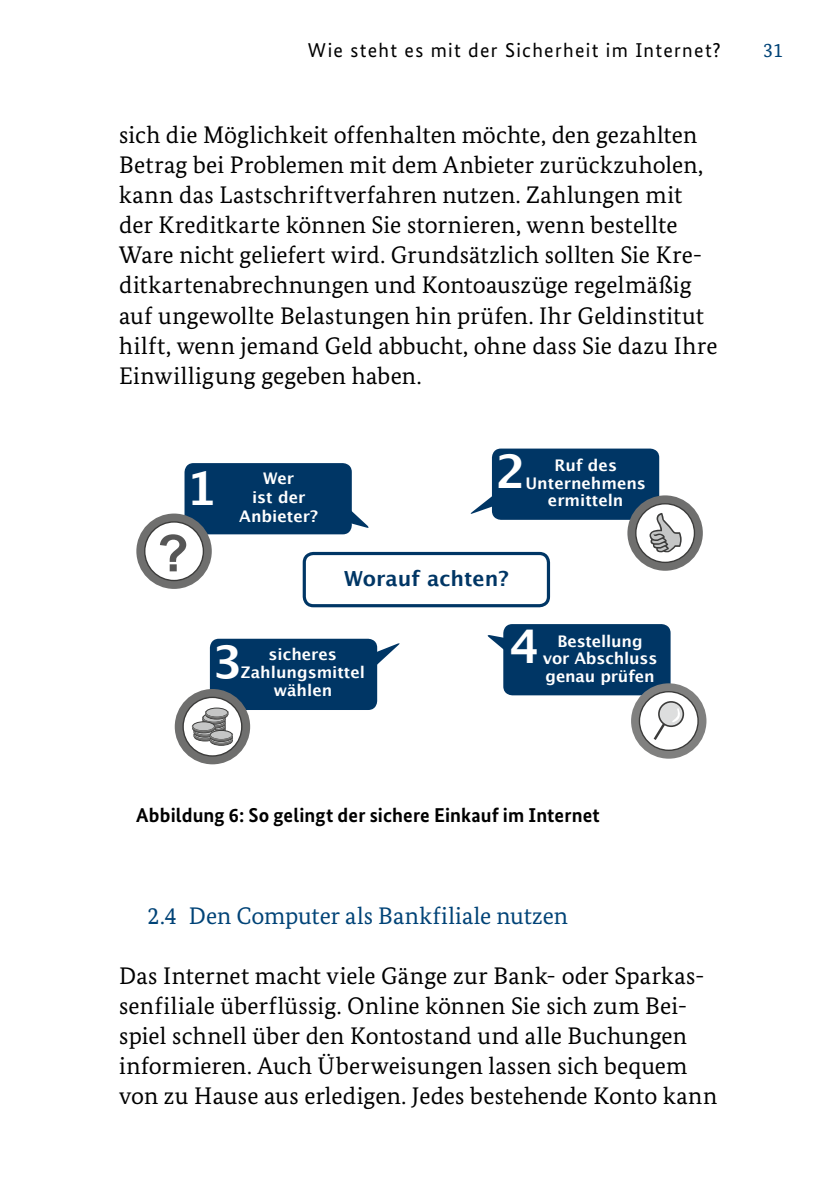
<style>
.page{position:relative;width:840px;height:1191px;background:#fff}
.page>*{position:absolute;margin:0;border:0;box-sizing:border-box;transform-origin:0 0}
.t1{font:700 51.2px "Arial";color:#565656}
.t2{font:700 46.4px "Lucida Grande";color:#fff}
.C-02-p-Fließtext{font:24px/30px "Bundes Serif";letter-spacing:.01em;color:#000}
.C-03-H2-1_1_Head{font:24px "Bundes Serif";color:#004377}
.t3{font:700 20.8px "Lucida Grande";color:#003665}
.D-03-Grafikhead{font:700 20px "Bundes Sans";letter-spacing:.005em;color:#000}
.t4{font:20px "Bundes Sans";letter-spacing:.065em;color:#000}
.t5{font:20px "Bundes Serif";color:#004377}
.t6{font:700 16px/17.6px "Lucida Grande";color:#fff;text-align:center}
</style>
<div class="page">
<div style="left:302px;top:552px;width:247px;height:55px;border:3px solid #003665;border-radius:9px"></div>
<div style="left:491px;top:448px;width:167px;height:72px;background:#003665;border-radius:9px"></div>
<svg style="left:470px;top:492px;width:23px;height:23px"></svg>
<div style="left:503px;top:624px;width:167px;height:71px;background:#003665;border-radius:9px"></div>
<svg style="left:487px;top:634px;width:17px;height:19px"></svg>
<div style="left:210px;top:639px;width:167px;height:71px;background:#003665;border-radius:9px"></div>
<svg style="left:375px;top:642px;width:25px;height:26px"></svg>
<div style="left:184px;top:463px;width:167px;height:71px;background:#003665;border-radius:9px"></div>
<svg style="left:350px;top:508px;width:19px;height:21px"></svg>
<svg style="left:136px;top:513px;width:76px;height:76px;background:#717171"></svg>
<div style="left:145px;top:522px;width:58px;height:58px;background:#fff;border-radius:50%"></div>
<div style="left:144px;top:521px;width:60px;height:60px;border:1px solid #3b3b3a;border-radius:50%"></div>
<div style="left:627px;top:495px;width:75px;height:76px;background:#6f6f6e;border-radius:50%"></div>
<div style="left:635px;top:504px;width:59px;height:58px;background:#fff;border-radius:50%"></div>
<div style="left:634px;top:503px;width:60px;height:60px;border:1px solid #3b3b3a;border-radius:50%"></div>
<svg style="left:649px;top:513px;width:32px;height:39px"></svg>
<div style="left:175px;top:689px;width:75px;height:75px;background:#6f6f6e;border-radius:50%"></div>
<svg style="left:183px;top:697px;width:59px;height:59px"></svg>
<div style="left:182px;top:696px;width:60px;height:60px;border:1px solid #3b3b3a;border-radius:50%"></div>
<svg style="left:206px;top:708px;width:21px;height:9px"></svg>
<div style="left:205px;top:707px;width:23px;height:10px;border:1px solid #3b3b3a;border-radius:50%"></div>
<svg style="left:192px;top:711px;width:41px;height:34px"></svg>
<div style="left:630px;top:683px;width:76px;height:75px;background:#80807f;border-radius:50%"></div>
<div style="left:639px;top:691px;width:58px;height:59px;background:#fff;border-radius:50%"></div>
<div style="left:638px;top:691px;width:60px;height:60px;border:1px solid #3b3b3a;border-radius:50%"></div>
<div style="left:658px;top:702px;width:25px;height:24px;background:#dddede;border-radius:50%"></div>
<div style="left:657px;top:701px;width:26px;height:26px;border:2px solid #3b3b3a;border-radius:50%"></div>
<svg style="left:672px;top:708px;width:9px;height:14px"></svg>
<svg style="left:653px;top:723px;width:11px;height:17px"></svg>
<p class="t4" style="left:308px;top:38px;width:414px">Wie steht es mit der Sicherheit im Internet?</p>
<p class="t5" style="left:762px;top:38px;width:21px">31</p>
<p class="C-02-p-Fließtext" style="left:119px;top:120px;width:599px">sich die Möglichkeit offenhalten möchte, den gezahlten Betrag bei Problemen mit dem Anbieter zurückzuholen, kann das Lastschriftverfahren nutzen. Zahlungen mit der Kreditkarte können Sie stornieren, wenn bestellte Ware nicht geliefert wird. Grundsätzlich sollten Sie Kre&shy;ditkartenabrechnungen und Kontoauszüge regelmäßig auf ungewollte Belastungen hin prüfen. Ihr Geldinstitut hilft, wenn jemand Geld abbucht, ohne dass Sie dazu Ihre Einwilligung gegeben haben.</p>
<p class="t2" style="left:186px;top:450px;width:32px">1</p>
<p class="t1" style="left:157px;top:519px;width:33px">?</p>
<p class="t6" style="left:239px;top:468px;width:80px;line-height:19.2px">Wer<br>ist der<br>Anbieter?</p>
<p class="t2" style="left:495px;top:434px;width:32px">2</p>
<p class="t6" style="left:525px;top:456px;width:122px">Ruf des<br>Unternehmens ermitteln</p>
<p class="t3" style="left:344px;top:562px;width:166px">Worauf achten?</p>
<p class="t2" style="left:509px;top:609px;width:32px">4</p>
<p class="t2" style="left:212px;top:625px;width:32px">3</p>
<p class="t6" style="left:542px;top:632px;width:116px">Bestellung vor Abschluss genau prüfen</p>
<p class="t6" style="left:268px;top:645px;width:70px">sicheres</p>
<p class="t6" style="left:240px;top:663px;width:126px">Zahlungsmittel</p>
<p class="t6" style="left:273px;top:681px;width:60px">wählen</p>
<p class="D-03-Grafikhead" style="left:136px;top:802px;width:465px">Abbildung 6: So gelingt der sichere Einkauf im Internet</p>
<h2 class="C-03-H2-1_1_Head" style="left:147px;top:901px;width:421px">2.4 Den Computer als Bankfiliale nutzen</h2>
<p class="C-02-p-Fließtext" style="left:119px;top:960px;width:599px">Das Internet macht viele Gänge zur Bank- oder Sparkas&shy;senfiliale überflüssig. Online können Sie sich zum Bei&shy;spiel schnell über den Kontostand und alle Buchungen informieren. Auch Überweisungen lassen sich bequem von zu Hause aus erledigen. Jedes bestehende Konto kann</p>
</div>
